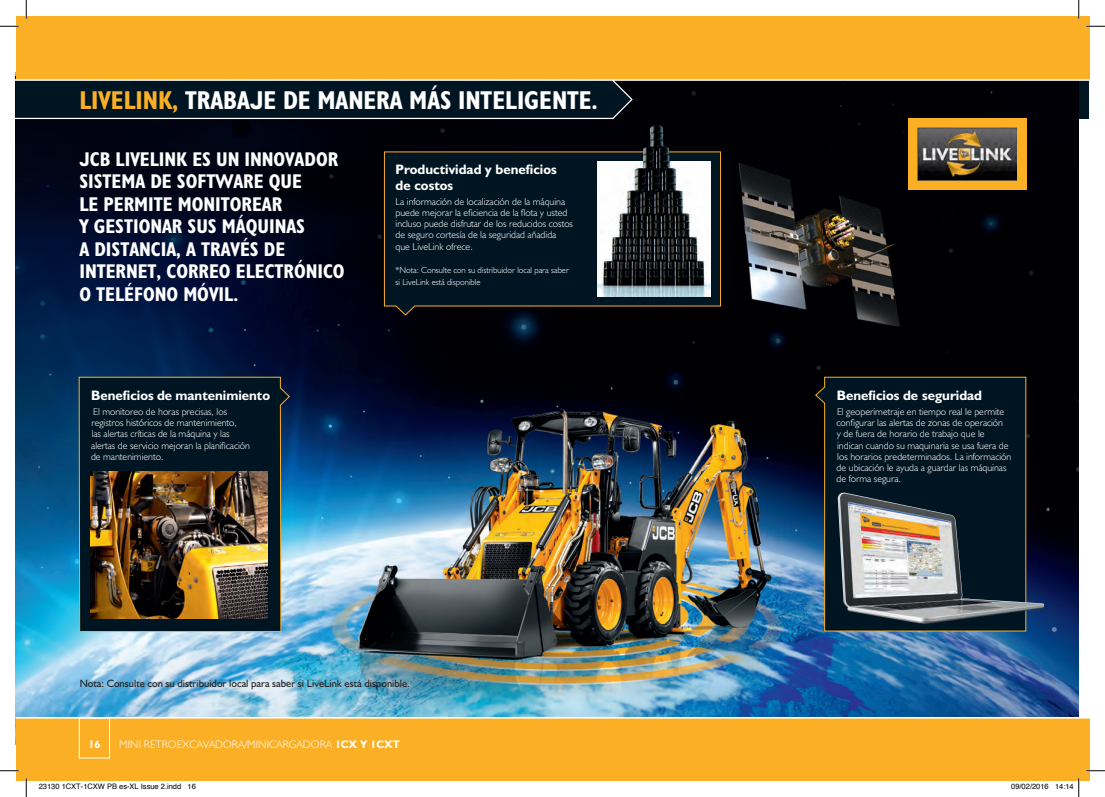
<style>
.page{position:relative;width:1105px;height:797px;background:#fff}
.page>*{position:absolute;margin:0;border:0;box-sizing:border-box;transform-origin:0 0}
.t1{font:26px "JCB Bold Condensed";color:#fff}
.t2{font:20px/22.5px "JCB Bold Condensed";color:#fff}
.t3{font:13.75px/15.6px "JCB Bold";color:#fff}
.t4{font:11px "JCB Light";color:#fff}
.t5{font:700 11px "JCB Euro";color:#fff}
.t6{font:10.62px "JCB Roman";color:#231f20}
.t7{font:10px/11.2px "JCB Light";color:#fff}
.t8{font:8.75px/12.5px "JCB Light";color:#fff}
.t9{font:7.5px "Helvetica";color:#000}
.s1{color:#fbaf25}
.s2{font-family:"JCB Bold"}
</style>
<div class="page">
<div style="left:763px;top:71px;width:326px;height:47px;background:#001522"></div>
<img style="left:16px;top:81px;width:1063px;height:636px">
<svg style="left:78px;top:376px;width:213px;height:256px"></svg>
<svg style="left:814px;top:376px;width:213px;height:256px"></svg>
<svg style="left:383px;top:151px;width:338px;height:165px"></svg>
<img style="left:597px;top:161px;width:114px;height:135px">
<svg style="left:16px;top:81px;width:618px;height:40px"></svg>
<img style="left:603px;top:125px;width:100px;height:160px">
<div style="left:16px;top:717px;width:1073px;height:64px;background:#fbaf25"></div>
<div style="left:16px;top:16px;width:1073px;height:63px;background:#fbaf25"></div>
<hr style="left:16px;top:717px;width:1073px;height:1px;background:#fff">
<hr style="left:16px;top:79px;width:1073px;height:2px;background:#fff">
<div style="left:79px;top:717px;width:31px;height:41px;border:1px solid #fff"></div>
<img style="left:91px;top:471px;width:177px;height:147px">
<img style="left:838px;top:492px;width:206px;height:131px">
<div style="left:908px;top:118px;width:118px;height:72px;background:#fbaf25"></div>
<img style="left:917px;top:128px;width:100px;height:52px">
<svg style="left:0;top:25px;width:19px;height:2px"></svg>
<svg style="left:1086px;top:25px;width:19px;height:2px"></svg>
<svg style="left:0;top:770px;width:19px;height:1px"></svg>
<svg style="left:1086px;top:770px;width:19px;height:1px"></svg>
<svg style="left:25px;top:0;width:2px;height:19px"></svg>
<svg style="left:25px;top:778px;width:2px;height:19px"></svg>
<svg style="left:1078px;top:0;width:1px;height:19px"></svg>
<svg style="left:1078px;top:778px;width:1px;height:19px"></svg>
<h1 class="t1" style="left:79px;top:84px;width:520px"><span class="s1">LIVELINK,</span> TRABAJE DE MANERA MÁS INTELIGENTE.</h1>
<h2 class="t2" style="left:79px;top:147px;width:267px">JCB LIVELINK ES UN INNOVADOR<br>SISTEMA DE SOFTWARE QUE<br>LE PERMITE MONITOREAR<br>Y GESTIONAR SUS MÁQUINAS<br>A DISTANCIA, A TRAVÉS DE<br>INTERNET, CORREO ELECTRÓNICO<br>O TELÉFONO MÓVIL.</h2>
<h3 class="t3" style="left:91px;top:387px;width:180px">Beneficios de mantenimiento</h3>
<p class="t7" style="left:91px;top:406px;width:160px">El monitoreo de horas precisas, los registros históricos de mantenimiento,<br>las alertas críticas de la máquina y las alertas de servicio mejoran la planificación de mantenimiento.</p>
<h3 class="t3" style="left:396px;top:161px;width:163px">Productividad y beneficios de costos</h3>
<p class="t7" style="left:396px;top:195px;width:179px">La información de localización de la máquina puede mejorar la eficiencia de la flota y usted incluso puede disfrutar de los reducidos costos de seguro cortesía de la seguridad añadida que LiveLink ofrece.</p>
<p class="t8" style="left:396px;top:263px;width:175px">*Nota: Consulte con su distribuidor local para saber si LiveLink está disponible</p>
<p class="t6" style="left:80px;top:676px;width:332px">Nota: Consulte con su distribuidor local para saber si LiveLink está disponible.</p>
<h3 class="t3" style="left:837px;top:387px;width:147px">Beneficios de seguridad</h3>
<p class="t7" style="left:837px;top:406px;width:176px">El geoperimetraje en tiempo real le permite configurar las alertas de zonas de operación<br>y de fuera de horario de trabajo que le indican cuando su maquinaria se usa fuera de los horarios predeterminados. La información de ubicación le ayuda a guardar las máquinas de forma segura.</p>
<p class="t5" style="left:88px;top:737px;width:13px">16</p>
<p class="t4" style="left:119px;top:737px;width:282px">MINI RETROEXCAVADORA/MINICARGADORA <span class="s2">1CX Y 1CXT</span></p>
<p class="t9" style="left:39px;top:781px;width:159px">23130 1CXT-1CXW PB es-XL Issue 2.indd 16</p>
<p class="t9" style="left:1011px;top:781px;width:64px">09/02/2016 14:14</p>
</div>
